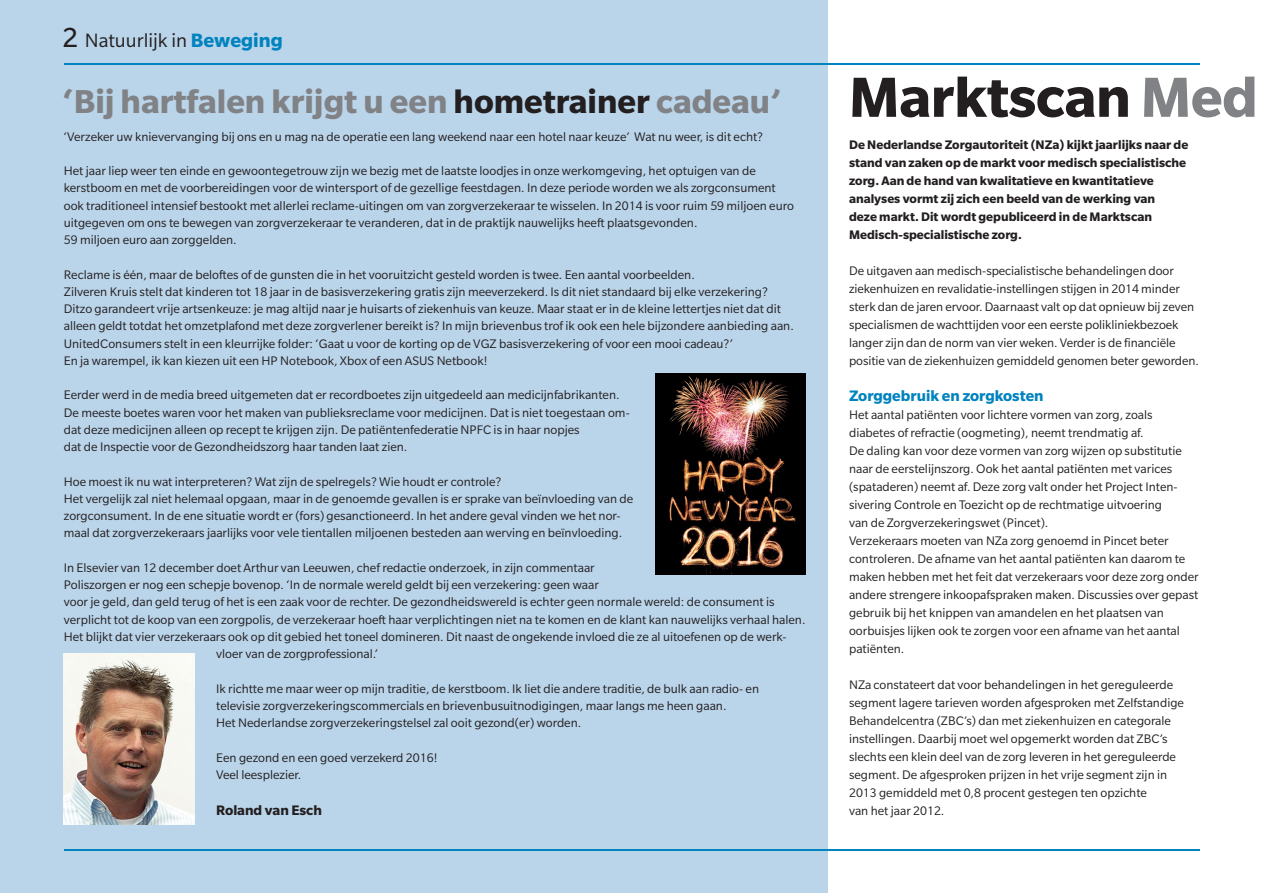
<style>
.page{position:relative;width:1263px;height:893px;background:#fff}
.page>*{position:absolute;margin:0;border:0;box-sizing:border-box;transform-origin:0 0}
.t1{font:700 61.5px "Slate Pro";letter-spacing:-.005em;color:#231f20}
.t2{font:700 36px "Slate Pro";color:#808285}
.t3{font:21px "Slate Pro";color:#231f20}
.t4{font:700 16.5px "Slate Pro";color:#0083bf}
.t5{font:700 15px "Slate Pro";color:#231f20}
.t6{font:13.5px/18px "Slate Pro";color:#231f20}
.t7{font:700 13.5px/18px "Slate Pro";color:#231f20}
.s1{font-size:30px}
.s2{font-weight:700;color:#0083bf}
.s3{color:#231f20}
.s4{color:#808285}
</style>
<div class="page">
<div style="left:0;top:0;width:828px;height:893px;background:#bad4ea"></div>
<hr style="left:64px;top:849px;width:1135px;height:1px;background:#0083bf">
<hr style="left:64px;top:64px;width:1135px;height:1px;background:#0083bf">
<img style="left:64px;top:654px;width:131px;height:170px">
<img style="left:655px;top:374px;width:151px;height:200px">
<h3 class="t3" style="left:62px;top:30px;width:222px"><span class="s1">2</span> Natuurlijk in <span class="s2">Beweging</span></h3>
<h2 class="t2" style="left:64px;top:81px;width:718px">‘Bij hartfalen krijgt u een <span class="s3">hometrainer</span> cadeau’</h2>
<p class="t6" style="left:64px;top:127px;width:701px">‘Verzeker uw knievervanging bij ons en u mag na de operatie een lang weekend naar een hotel naar keuze’ Wat nu weer, is dit echt?</p>
<p class="t6" style="left:64px;top:162px;width:732px;line-height:17.2px">Het jaar liep weer ten einde en gewoontegetrouw zijn we bezig met de laatste loodjes in onze werkomgeving, het optuigen van de kerstboom en met de voorbereidingen voor de wintersport of de gezellige feestdagen. In deze periode worden we als zorgconsument ook traditioneel intensief bestookt met allerlei reclame-uitingen om van zorgverzekeraar te wisselen. In 2014 is voor ruim 59 miljoen euro uitgegeven om ons te bewegen van zorgverzekeraar te veranderen, dat in de praktijk nauwelijks heeft plaatsgevonden.<br>59 miljoen euro aan zorggelden.</p>
<p class="t6" style="left:64px;top:266px;width:731px;line-height:17.2px">Reclame is één, maar de beloftes of de gunsten die in het vooruitzicht gesteld worden is twee. Een aantal voorbeelden.<br>Zilveren Kruis stelt dat kinderen tot 18 jaar in de basisverzekering gratis zijn meeverzekerd. Is dit niet standaard bij elke verzekering?<br>Ditzo garandeert vrije artsenkeuze: je mag altijd naar je huisarts of ziekenhuis van keuze. Maar staat er in de kleine lettertjes niet dat dit alleen geldt totdat het omzetplafond met deze zorgverlener bereikt is? In mijn brievenbus trof ik ook een hele bijzondere aanbieding aan.<br>UnitedConsumers stelt in een kleurrijke folder: ‘Gaat u voor de korting op de VGZ basisverzekering of voor een mooi cadeau?’<br>En ja warempel, ik kan kiezen uit een HP Notebook, Xbox of een ASUS Netbook!</p>
<p class="t6" style="left:64px;top:386px;width:567px;line-height:17.2px">Eerder werd in de media breed uitgemeten dat er recordboetes zijn uitgedeeld aan medicijnfabrikanten.<br>De meeste boetes waren voor het maken van publieksreclame voor medicijnen. Dat is niet toegestaan om&shy;dat deze medicijnen alleen op recept te krijgen zijn. De patiëntenfederatie NPFC is in haar nopjes<br>dat de Inspectie voor de Gezondheidszorg haar tanden laat zien.</p>
<p class="t6" style="left:64px;top:473px;width:571px;line-height:17.2px">Hoe moest ik nu wat interpreteren? Wat zijn de spelregels? Wie houdt er controle?<br>Het vergelijk zal niet helemaal opgaan, maar in de genoemde gevallen is er sprake van beïnvloeding van de zorgconsument. In de ene situatie wordt er (fors) gesanctioneerd. In het andere geval vinden we het nor&shy;maal dat zorgverzekeraars jaarlijks voor vele tientallen miljoenen besteden aan werving en beïnvloeding.</p>
<p class="t6" style="left:64px;top:559px;width:532px">In Elsevier van 12 december doet Arthur van Leeuwen, chef redactie onderzoek, in zijn commentaar</p>
<p class="t6" style="left:64px;top:576px;width:537px">Poliszorgen er nog een schepje bovenop. ‘In de normale wereld geldt bij een verzekering: geen waar</p>
<p class="t6" style="left:64px;top:593px;width:712px">voor je geld, dan geld terug of het is een zaak voor de rechter. De gezondheidswereld is echter geen normale wereld: de consument is</p>
<p class="t6" style="left:64px;top:610px;width:743px">verplicht tot de koop van een zorgpolis, de verzekeraar hoeft haar verplichtingen niet na te komen en de klant kan nauwelijks verhaal halen.</p>
<p class="t6" style="left:64px;top:628px;width:724px">Het blijkt dat vier verzekeraars ook op dit gebied het toneel domineren. Dit naast de ongekende invloed die ze al uitoefenen op de werk-</p>
<p class="t6" style="left:216px;top:645px;width:163px">vloer van de zorgprofessional.’</p>
<p class="t6" style="left:216px;top:680px;width:544px;line-height:17.2px">Ik richtte me maar weer op mijn traditie, de kerstboom. Ik liet die andere traditie, de bulk aan radio- en televisie zorgverzekeringscommercials en brievenbusuitnodigingen, maar langs me heen gaan.<br>Het Nederlandse zorgverzekeringstelsel zal ooit gezond(er) worden.</p>
<p class="t6" style="left:216px;top:749px;width:223px;line-height:17.2px">Een gezond en een goed verzekerd 2016!<br>Veel leesplezier.</p>
<p class="t5" style="left:216px;top:801px;width:107px">Roland van Esch</p>
<h1 class="t1" style="left:849px;top:63px;width:410px">Marktscan <span class="s4">Med</span></h1>
<p class="t7" style="left:849px;top:135px;width:341px">De Nederlandse Zorgautoriteit (NZa) kijkt jaarlijks naar de stand van zaken op de markt voor medisch specialistische zorg. Aan de hand van kwalitatieve en kwantitatieve analyses vormt zij zich een beeld van de werking van<br>deze markt. Dit wordt gepubliceerd in de Marktscan Medisch-specialistische zorg.</p>
<p class="t6" style="left:849px;top:261px;width:351px">De uitgaven aan medisch-specialistische behandelingen door ziekenhuizen en revalidatie-instellingen stijgen in 2014 minder sterk dan de jaren ervoor. Daarnaast valt op dat opnieuw bij zeven specialismen de wachttijden voor een eerste polikliniekbezoek langer zijn dan de norm van vier weken. Verder is de financiële positie van de ziekenhuizen gemiddeld genomen beter geworden.</p>
<p class="t4" style="left:849px;top:386px;width:196px">Zorggebruik en zorgkosten</p>
<p class="t6" style="left:849px;top:405px;width:351px">Het aantal patiënten voor lichtere vormen van zorg, zoals diabetes of refractie (oogmeting), neemt trendmatig af.<br>De daling kan voor deze vormen van zorg wijzen op substitutie naar de eerstelijnszorg. Ook het aantal patiënten met varices (spataderen) neemt af. Deze zorg valt onder het Project Inten&shy;sivering Controle en Toezicht op de rechtmatige uitvoering<br>van de Zorgverzekeringswet (Pincet).<br>Verzekeraars moeten van NZa zorg genoemd in Pincet beter controleren. De afname van het aantal patiënten kan daarom te maken hebben met het feit dat verzekeraars voor deze zorg onder andere strengere inkoopafspraken maken. Discussies over gepast gebruik bij het knippen van amandelen en het plaatsen van oorbuisjes lijken ook te zorgen voor een afname van het aantal patiënten.</p>
<p class="t6" style="left:849px;top:675px;width:336px">NZa constateert dat voor behandelingen in het gereguleerde segment lagere tarieven worden afgesproken met Zelfstandige Behandelcentra (ZBC’s) dan met ziekenhuizen en categorale instellingen. Daarbij moet wel opgemerkt worden dat ZBC’s slechts een klein deel van de zorg leveren in het gereguleerde segment. De afgesproken prijzen in het vrije segment zijn in 2013 gemiddeld met 0,8 procent gestegen ten opzichte<br>van het jaar 2012.</p>
</div>
